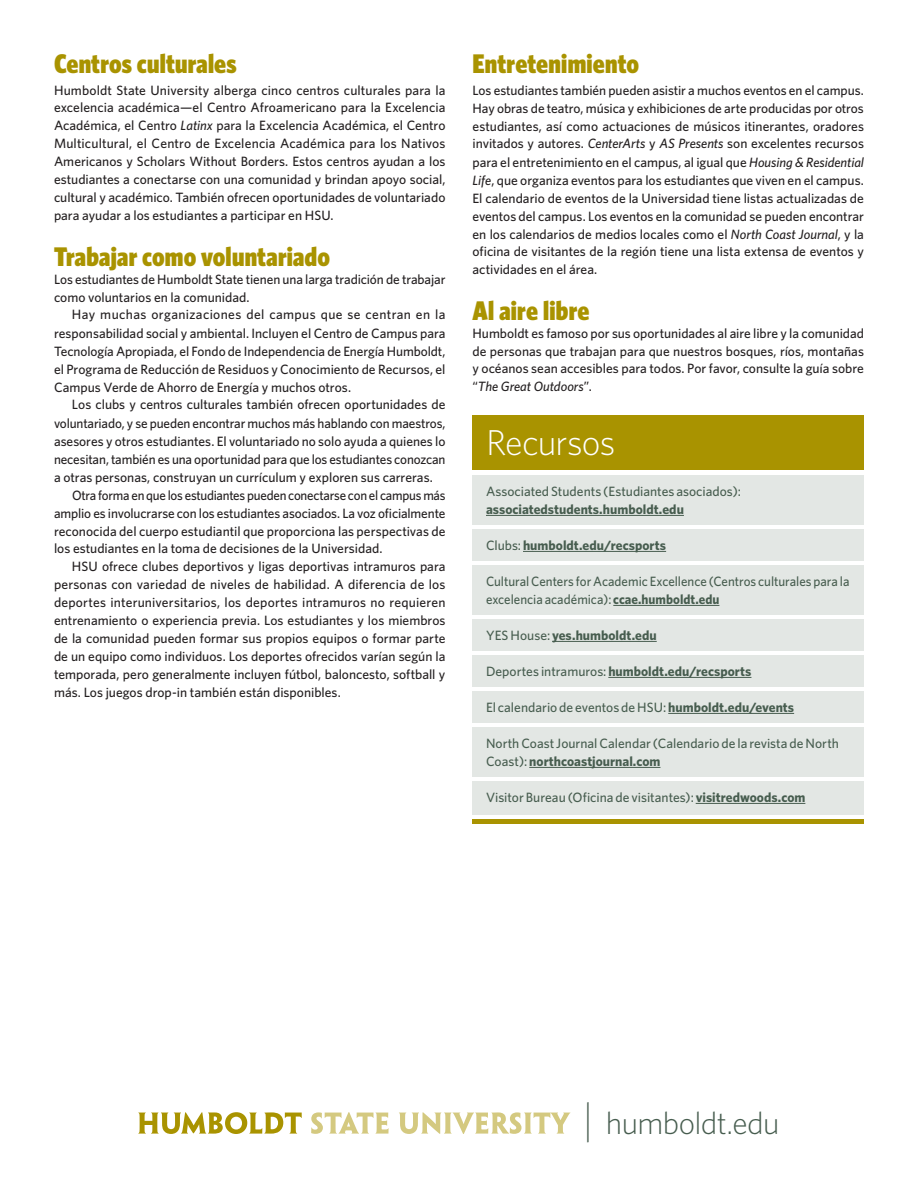
<style>
.page{position:relative;width:918px;height:1188px;background:#fff}
.page>*{position:absolute;margin:0;border:0;box-sizing:border-box;transform-origin:0 0}
.t1{font:300 36px "Whitney";letter-spacing:-.025em;color:#fff}
.t2{font:300 31.5px "Whitney";letter-spacing:-.02em;color:#475d4f}
.t3{font:900 27px "Whitney Condensed";letter-spacing:.005em;color:#a99300}
.t4{font:500 13.5px/18px "Whitney";color:#231f20;text-align:justify}
.t5{font:500 13.5px/18px "Whitney";color:#475d4f}
.t6{font:700 13.5px "Whitney";color:#475d4f}
.t7{font:500 13.5px/18px "Whitney";color:#475d4f;scale:.96 1}
.t8{font:500 13.5px "Whitney";letter-spacing:-.02em;color:#231f20;scale:.96 1}
.s1{font-style:italic}
.s2{font-weight:500}
.s3{font-weight:700}
.s4{font-size:44.1px}
</style>
<div class="page">
<svg style="left:138px;top:1112px;width:164px;height:22px"></svg>
<svg style="left:311px;top:1112px;width:78px;height:22px"></svg>
<svg style="left:399px;top:1112px;width:171px;height:22px"></svg>
<div style="left:472px;top:415px;width:392px;height:55px;background:#a99300"></div>
<div style="left:472px;top:476px;width:392px;height:49px;background:#e3e7e4"></div>
<hr style="left:486px;top:515px;width:198px;height:1px;background:#475d4f">
<div style="left:472px;top:530px;width:392px;height:31px;background:#e3e7e4"></div>
<hr style="left:523px;top:551px;width:143px;height:1px;background:#475d4f">
<div style="left:472px;top:566px;width:392px;height:49px;background:#e3e7e4"></div>
<hr style="left:613px;top:605px;width:106px;height:1px;background:#475d4f">
<div style="left:472px;top:620px;width:392px;height:31px;background:#e3e7e4"></div>
<hr style="left:552px;top:641px;width:105px;height:1px;background:#475d4f">
<div style="left:472px;top:656px;width:392px;height:31px;background:#e3e7e4"></div>
<hr style="left:608px;top:677px;width:143px;height:1px;background:#475d4f">
<div style="left:472px;top:692px;width:392px;height:31px;background:#e3e7e4"></div>
<hr style="left:668px;top:713px;width:126px;height:1px;background:#475d4f">
<div style="left:472px;top:728px;width:392px;height:49px;background:#e3e7e4"></div>
<hr style="left:529px;top:767px;width:131px;height:1px;background:#475d4f">
<div style="left:472px;top:782px;width:392px;height:33px;background:#e3e7e4"></div>
<hr style="left:696px;top:803px;width:109px;height:1px;background:#475d4f">
<hr style="left:472px;top:820px;width:392px;height:4px;background:#a99300">
<h3 class="t3" style="left:54px;top:48px;width:184px">Centros culturales</h3>
<p class="t4" style="left:54px;top:80px;width:393px">Humboldt State University alberga cinco centros culturales para la excelencia académica—el Centro Afroamericano para la Excelencia Académica, el Centro <span class="s1">Latinx</span> para la Excelencia Académica, el Centro Multicultural, el Centro de Excelencia Académica para los Nativos Americanos y Scholars Without Borders. Estos centros ayudan a los estudiantes a conectarse con una comunidad y brindan apoyo social, cultural y académico. También ofrecen oportunidades de voluntariado para ayudar a los estudiantes a participar en HSU.</p>
<h3 class="t3" style="left:54px;top:240px;width:278px">Trabajar como voluntariado</h3>
<p class="t4" style="left:54px;top:269px;width:393px">Los estudiantes de Humboldt State tienen una larga tradición de trabajar como voluntarios en la comunidad.</p>
<p class="t4" style="left:54px;top:305px;width:393px;text-indent:18px">Hay muchas organizaciones del campus que se centran en la responsabilidad social y ambiental. Incluyen el Centro de Campus para Tecnología Apropiada, el Fondo de Independencia de Energía Humboldt, el Programa de Reducción de Residuos y Conocimiento de Recursos, el Campus Verde de Ahorro de Energía y muchos otros.</p>
<p class="t4" style="left:72px;top:395px;width:375px">Los clubs y centros culturales también ofrecen oportunidades de</p>
<p class="t4" style="left:54px;top:413px;width:393px">voluntariado, y se pueden encontrar muchos más hablando con maestros,</p>
<p class="t4" style="left:54px;top:431px;width:393px">asesores y otros estudiantes. El voluntariado no solo ayuda a quienes lo</p>
<p class="t4" style="left:54px;top:449px;width:393px">necesitan, también es una oportunidad para que los estudiantes conozcan</p>
<p class="t4" style="left:54px;top:467px;width:380px">a otras personas, construyan un currículum y exploren sus carreras.</p>
<p class="t8" style="left:72px;top:487px;width:391px">Otra forma en que los estudiantes pueden conectarse con el campus más</p>
<p class="t4" style="left:54px;top:503px;width:393px">amplio es involucrarse con los estudiantes asociados. La voz oficialmente</p>
<p class="t4" style="left:54px;top:521px;width:393px">reconocida del cuerpo estudiantil que proporciona las perspectivas de</p>
<p class="t4" style="left:54px;top:539px;width:330px">los estudiantes en la toma de decisiones de la Universidad.</p>
<p class="t4" style="left:72px;top:557px;width:375px">HSU ofrece clubes deportivos y ligas deportivas intramuros para</p>
<p class="t4" style="left:54px;top:575px;width:393px">personas con variedad de niveles de habilidad. A diferencia de los</p>
<p class="t4" style="left:54px;top:593px;width:393px">deportes interuniversitarios, los deportes intramuros no requieren</p>
<p class="t4" style="left:54px;top:611px;width:393px">entrenamiento o experiencia previa. Los estudiantes y los miembros</p>
<p class="t4" style="left:54px;top:629px;width:393px">de la comunidad pueden formar sus propios equipos o formar parte</p>
<p class="t4" style="left:54px;top:647px;width:393px">de un equipo como individuos. Los deportes ofrecidos varían según la</p>
<p class="t4" style="left:54px;top:665px;width:393px">temporada, pero generalmente incluyen fútbol, baloncesto, softball y</p>
<p class="t4" style="left:54px;top:683px;width:288px">más. Los juegos drop-in también están disponibles.</p>
<h3 class="t3" style="left:472px;top:48px;width:168px">Entretenimiento</h3>
<p class="t4" style="left:472px;top:80px;width:393px">Los estudiantes también pueden asistir a muchos eventos en el campus.<br>Hay obras de teatro, música y exhibiciones de arte producidas por otros estudiantes, así como actuaciones de músicos itinerantes, oradores invitados y autores. <span class="s1">CenterArts</span> y <span class="s1">AS Presents</span> son excelentes recursos para el entretenimiento en el campus, al igual que <span class="s1">Housing &amp; Residential Life</span>, que organiza eventos para los estudiantes que viven en el campus.<br>El calendario de eventos de la Universidad tiene listas actualizadas de eventos del campus. Los eventos en la comunidad se pueden encontrar en los calendarios de medios locales como el <span class="s1">North Coast Journal</span>, y la oficina de visitantes de la región tiene una lista extensa de eventos y actividades en el área.</p>
<h3 class="t3" style="left:472px;top:294px;width:119px">Al aire libre</h3>
<p class="t4" style="left:472px;top:323px;width:393px">Humboldt es famoso por sus oportunidades al aire libre y la comunidad de personas que trabajan para que nuestros bosques, ríos, montañas y océanos sean accesibles para todos. Por favor, consulte la guía sobre “<span class="s1">The Great Outdoors</span>”.</p>
<h1 class="t1" style="left:486px;top:421px;width:131px">Recursos</h1>
<p class="t5" style="left:486px;top:482px;width:256px">Associated Students (Estudiantes asociados):</p>
<p class="t6" style="left:486px;top:501px;width:199px">associatedstudents.humboldt.edu</p>
<p class="t6" style="left:486px;top:537px;width:182px"><span class="s2">Clubs:</span> humboldt.edu/recsports</p>
<p class="t7" style="left:486px;top:572px;width:380px">Cultural Centers for Academic Excellence (Centros culturales para la excelencia académica): <span class="s3">ccae.humboldt.edu</span></p>
<p class="t6" style="left:486px;top:627px;width:172px"><span class="s2">YES House:</span> yes.humboldt.edu</p>
<p class="t6" style="left:486px;top:663px;width:267px"><span class="s2">Deportes intramuros:</span> humboldt.edu/recsports</p>
<p class="t5" style="left:486px;top:698px;width:310px">El calendario de eventos de HSU: <span class="s3">humboldt.edu/events</span></p>
<p class="t5" style="left:486px;top:734px;width:354px">North Coast Journal Calendar (Calendario de la revista de North<br>Coast): <span class="s3">northcoastjournal.com</span></p>
<p class="t5" style="left:486px;top:788px;width:321px">Visitor Bureau (Oficina de visitantes): <span class="s3">visitredwoods.com</span></p>
<h2 class="t2" style="left:584px;top:1105px;width:197px"><span class="s4">|</span> humboldt.edu</h2>
</div>
